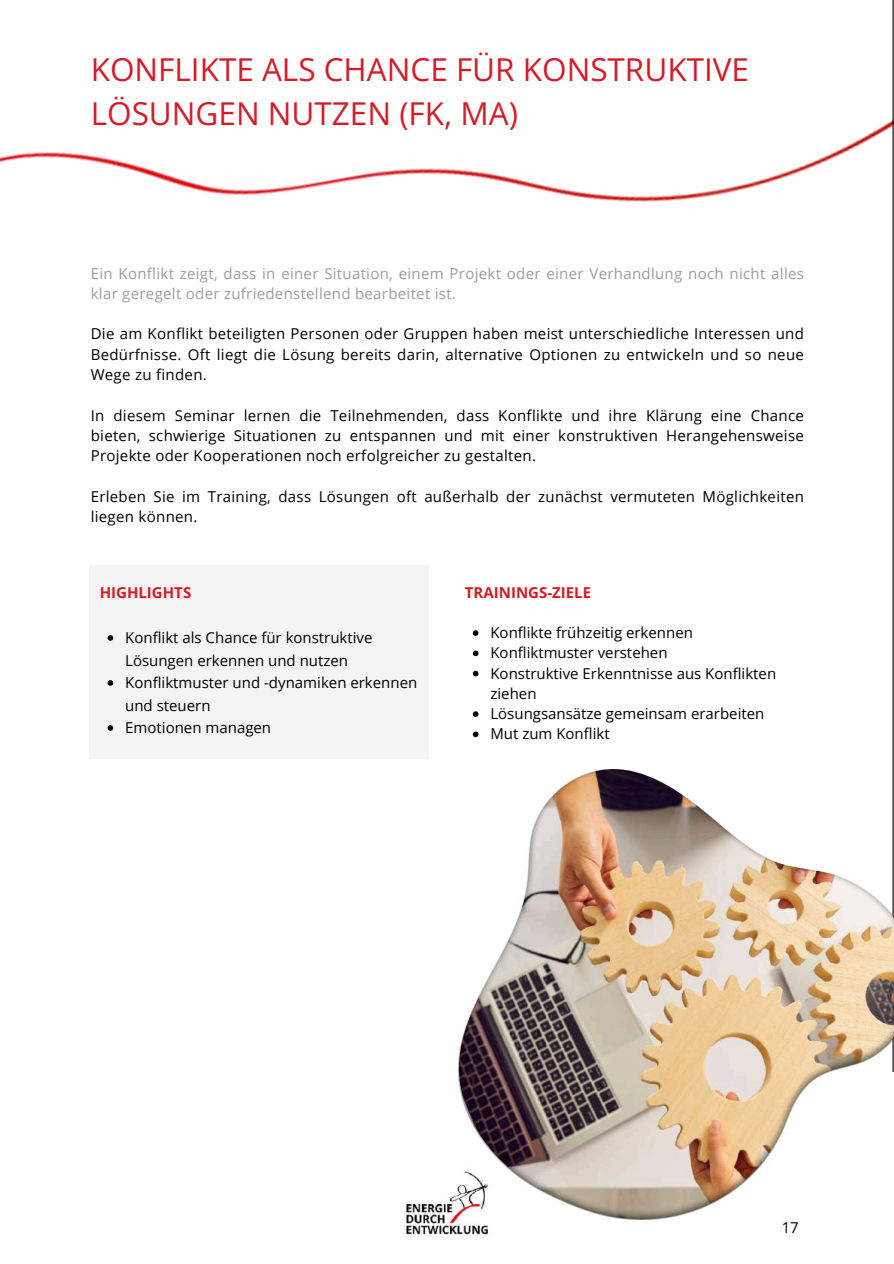
<style>
.page{position:relative;width:894px;height:1264px;background:#fff}
.page>*{position:absolute;margin:0;border:0;box-sizing:border-box;transform-origin:0 0}
.t1{font:31.5px/43.8px "Open Sans";color:#d61b26}
.t2{font:15px/20.2px "Open Sans";letter-spacing:.02em;color:#000;text-align:justify}
.t3{font:15px/20.2px "Open Sans";color:#000}
.t4{font:15px/20.2px "Open Sans";letter-spacing:.02em;color:#9d9d9d}
.t5{font:15px/22.5px "Open Sans";color:#000}
.t6{font:700 15px "Open Sans";color:#d61b26}
</style>
<div class="page">
<img style="left:0;top:120px;width:892px;height:82px">
<hr style="left:892px;top:0;width:1px;height:1071px;background:#000">
<img style="left:405px;top:1186px;width:83px;height:50px">
<div style="left:89px;top:565px;width:339px;height:193px;background:#f4f4f4"></div>
<img style="left:459px;top:769px;width:434px;height:450px">
<svg style="left:108px;top:635px;width:5px;height:5px"></svg>
<svg style="left:108px;top:680px;width:5px;height:5px"></svg>
<svg style="left:108px;top:725px;width:5px;height:5px"></svg>
<svg style="left:472px;top:630px;width:6px;height:6px"></svg>
<svg style="left:472px;top:650px;width:6px;height:6px"></svg>
<svg style="left:472px;top:670px;width:6px;height:6px"></svg>
<svg style="left:472px;top:711px;width:6px;height:6px"></svg>
<svg style="left:472px;top:731px;width:6px;height:6px"></svg>
<h1 class="t1" style="left:91px;top:47px;width:659px">KONFLIKTE ALS CHANCE FÜR KONSTRUKTIVE<br>LÖSUNGEN NUTZEN (FK, MA)</h1>
<p class="t4" style="left:91px;top:263px;width:714px">Ein Konflikt zeigt, dass in einer Situation, einem Projekt oder einer Verhandlung noch nicht alles klar geregelt oder zufriedenstellend bearbeitet ist.</p>
<p class="t2" style="left:91px;top:323px;width:714px">Die am Konflikt beteiligten Personen oder Gruppen haben meist unterschiedliche Interessen und Bedürfnisse. Oft liegt die Lösung bereits darin, alternative Optionen zu entwickeln und so neue Wege zu finden.</p>
<p class="t2" style="left:91px;top:404px;width:714px">In diesem Seminar lernen die Teilnehmenden, dass Konflikte und ihre Klärung eine Chance bieten, schwierige Situationen zu entspannen und mit einer konstruktiven Herangehensweise Projekte oder Kooperationen noch erfolgreicher zu gestalten.</p>
<p class="t2" style="left:91px;top:485px;width:714px">Erleben Sie im Training, dass Lösungen oft außerhalb der zunächst vermuteten Möglichkeiten liegen können.</p>
<p class="t6" style="left:100px;top:582px;width:93px">HIGHLIGHTS</p>
<p class="t5" style="left:125px;top:626px;width:293px">Konflikt als Chance für konstruktive<br>Lösungen erkennen und nutzen<br>Konfliktmuster und -dynamiken erkennen und steuern<br>Emotionen managen</p>
<p class="t6" style="left:465px;top:581px;width:128px">TRAININGS-ZIELE</p>
<p class="t3" style="left:490px;top:622px;width:287px">Konflikte frühzeitig erkennen<br>Konfliktmuster verstehen<br>Konstruktive Erkenntnisse aus Konflikten ziehen<br>Lösungsansätze gemeinsam erarbeiten<br>Mut zum Konflikt</p>
<p class="t2" style="left:781px;top:1217px;width:19px">17</p>
</div>
